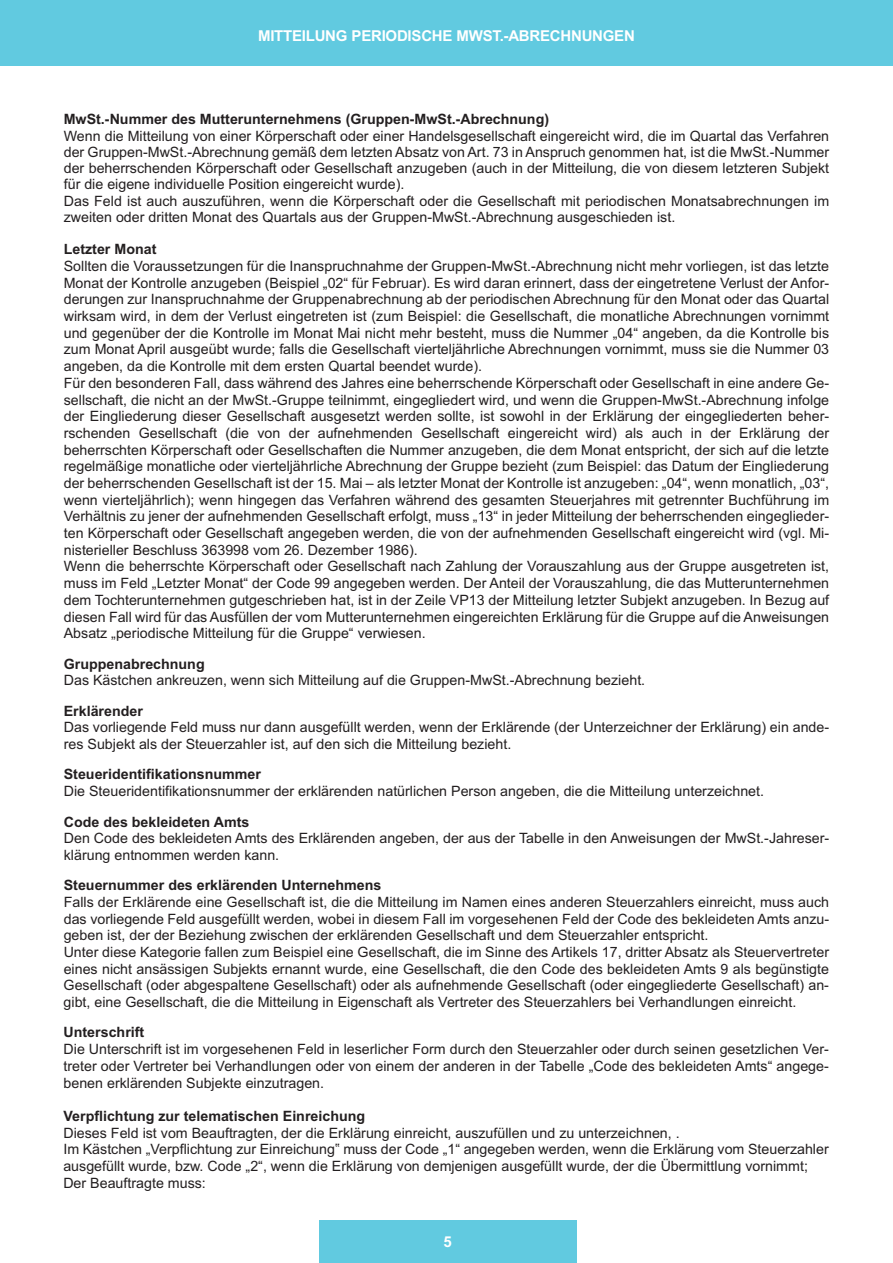
<style>
.page{position:relative;width:893px;height:1263px;background:#fff}
.page>*{position:absolute;margin:0;border:0;box-sizing:border-box;transform-origin:0 0}
.t1{font:700 15px "Arial";letter-spacing:-.015em;color:#fff}
.t2{font:14.25px/16.6px "Arial";color:#231f20}
.t3{font:700 14.25px "Arial";color:#231f20}
</style>
<div class="page">
<div style="left:319px;top:1220px;width:257px;height:43px;background:#61cae0"></div>
<div style="left:0;top:0;width:893px;height:66px;background:#61cae0"></div>
<p class="t1" style="left:258px;top:27px;width:378px">MITTEILUNG PERIODISCHE MWST.-ABRECHNUNGEN</p>
<p class="t3" style="left:64px;top:111px;width:487px">MwSt.-Nummer des Mutterunternehmens (Gruppen-MwSt.-Abrechnung)</p>
<p class="t2" style="left:64px;top:128px;width:767px;line-height:16.2px">Wenn die Mitteilung von einer Körperschaft oder einer Handelsgesellschaft eingereicht wird, die im Quartal das Verfahren der Gruppen-MwSt.-Abrechnung gemäß dem letzten Absatz von Art. 73 in Anspruch genommen hat, ist die MwSt.-Nummer der beherrschenden Körperschaft oder Gesellschaft anzugeben (auch in der Mitteilung, die von diesem letzteren Subjekt für die eigene individuelle Position eingereicht wurde).<br>Das Feld ist auch auszuführen, wenn die Körperschaft oder die Gesellschaft mit periodischen Monatsabrechnungen im zweiten oder dritten Monat des Quartals aus der Gruppen-MwSt.-Abrechnung ausgeschieden ist.</p>
<p class="t3" style="left:64px;top:241px;width:94px">Letzter Monat</p>
<p class="t2" style="left:64px;top:258px;width:767px">Sollten die Voraussetzungen für die Inanspruchnahme der Gruppen-MwSt.-Abrechnung nicht mehr vorliegen, ist das letzte Monat der Kontrolle anzugeben (Beispiel „02“ für Februar). Es wird daran erinnert, dass der eingetretene Verlust der Anfor&shy;derungen zur Inanspruchnahme der Gruppenabrechnung ab der periodischen Abrechnung für den Monat oder das Quartal wirksam wird, in dem der Verlust eingetreten ist (zum Beispiel: die Gesellschaft, die monatliche Abrechnungen vornimmt und gegenüber der die Kontrolle im Monat Mai nicht mehr besteht, muss die Nummer „04“ angeben, da die Kontrolle bis zum Monat April ausgeübt wurde; falls die Gesellschaft vierteljährliche Abrechnungen vornimmt, muss sie die Nummer 03 angeben, da die Kontrolle mit dem ersten Quartal beendet wurde).<br>Für den besonderen Fall, dass während des Jahres eine beherrschende Körperschaft oder Gesellschaft in eine andere Ge&shy;sellschaft, die nicht an der MwSt.-Gruppe teilnimmt, eingegliedert wird, und wenn die Gruppen-MwSt.-Abrechnung infolge der Eingliederung dieser Gesellschaft ausgesetzt werden sollte, ist sowohl in der Erklärung der eingegliederten beher&shy;rschenden Gesellschaft (die von der aufnehmenden Gesellschaft eingereicht wird) als auch in der Erklärung der beherrschten Körperschaft oder Gesellschaften die Nummer anzugeben, die dem Monat entspricht, der sich auf die letzte regelmäßige monatliche oder vierteljährliche Abrechnung der Gruppe bezieht (zum Beispiel: das Datum der Eingliederung der beherrschenden Gesellschaft ist der 15. Mai – als letzter Monat der Kontrolle ist anzugeben: „04“, wenn monatlich, „03“, wenn vierteljährlich); wenn hingegen das Verfahren während des gesamten Steuerjahres mit getrennter Buchführung im Verhältnis zu jener der aufnehmenden Gesellschaft erfolgt, muss „13“ in jeder Mitteilung der beherrschenden eingeglieder&shy;ten Körperschaft oder Gesellschaft angegeben werden, die von der aufnehmenden Gesellschaft eingereicht wird (vgl. Mi&shy;nisterieller Beschluss 363998 vom 26. Dezember 1986).<br>Wenn die beherrschte Körperschaft oder Gesellschaft nach Zahlung der Vorauszahlung aus der Gruppe ausgetreten ist, muss im Feld „Letzter Monat“ der Code 99 angegeben werden. Der Anteil der Vorauszahlung, die das Mutterunternehmen dem Tochterunternehmen gutgeschrieben hat, ist in der Zeile VP13 der Mitteilung letzter Subjekt anzugeben. In Bezug auf diesen Fall wird für das Ausfüllen der vom Mutterunternehmen eingereichten Erklärung für die Gruppe auf die Anweisungen Absatz „periodische Mitteilung für die Gruppe“ verwiesen.</p>
<p class="t3" style="left:64px;top:655px;width:142px">Gruppenabrechnung</p>
<p class="t2" style="left:64px;top:672px;width:583px">Das Kästchen ankreuzen, wenn sich Mitteilung auf die Gruppen-MwSt.-Abrechnung bezieht.</p>
<p class="t3" style="left:64px;top:702px;width:81px">Erklärender</p>
<p class="t2" style="left:64px;top:719px;width:767px">Das vorliegende Feld muss nur dann ausgefüllt werden, wenn der Erklärende (der Unterzeichner der Erklärung) ein ande&shy;res Subjekt als der Steuerzahler ist, auf den sich die Mitteilung bezieht.</p>
<p class="t3" style="left:64px;top:766px;width:199px">Steueridentifikationsnummer</p>
<p class="t2" style="left:64px;top:783px;width:702px">Die Steueridentifikationsnummer der erklärenden natürlichen Person angeben, die die Mitteilung unterzeichnet.</p>
<p class="t3" style="left:64px;top:813px;width:187px">Code des bekleideten Amts</p>
<p class="t2" style="left:64px;top:830px;width:767px">Den Code des bekleideten Amts des Erklärenden angeben, der aus der Tabelle in den Anweisungen der MwSt.-Jahreser&shy;klärung entnommen werden kann.</p>
<p class="t3" style="left:64px;top:877px;width:319px">Steuernummer des erklärenden Unternehmens</p>
<p class="t2" style="left:64px;top:894px;width:767px">Falls der Erklärende eine Gesellschaft ist, die die Mitteilung im Namen eines anderen Steuerzahlers einreicht, muss auch das vorliegende Feld ausgefüllt werden, wobei in diesem Fall im vorgesehenen Feld der Code des bekleideten Amts anzu&shy;geben ist, der der Beziehung zwischen der erklärenden Gesellschaft und dem Steuerzahler entspricht.<br>Unter diese Kategorie fallen zum Beispiel eine Gesellschaft, die im Sinne des Artikels 17, dritter Absatz als Steuervertreter eines nicht ansässigen Subjekts ernannt wurde, eine Gesellschaft, die den Code des bekleideten Amts 9 als begünstigte Gesellschaft (oder abgespaltene Gesellschaft) oder als aufnehmende Gesellschaft (oder eingegliederte Gesellschaft) an&shy;gibt, eine Gesellschaft, die die Mitteilung in Eigenschaft als Vertreter des Steuerzahlers bei Verhandlungen einreicht.</p>
<p class="t3" style="left:64px;top:1024px;width:82px">Unterschrift</p>
<p class="t2" style="left:63px;top:1041px;width:767px;text-align:justify">Die Unterschrift ist im vorgesehenen Feld in leserlicher Form durch den Steuerzahler oder durch seinen gesetzlichen Ver&shy;treter oder Vertreter bei Verhandlungen oder von einem der anderen in der Tabelle „Code des bekleideten Amts“ angege&shy;benen erklärenden Subjekte einzutragen.</p>
<p class="t3" style="left:63px;top:1108px;width:303px">Verpflichtung zur telematischen Einreichung</p>
<p class="t2" style="left:63px;top:1124px;width:767px">Dieses Feld ist vom Beauftragten, der die Erklärung einreicht, auszufüllen und zu unterzeichnen, .<br>Im Kästchen „Verpflichtung zur Einreichung‟ muss der Code „1“ angegeben werden, wenn die Erklärung vom Steuerzahler ausgefüllt wurde, bzw. Code „2“, wenn die Erklärung von demjenigen ausgefüllt wurde, der die Übermittlung vornimmt; Der Beauftragte muss:</p>
<p class="t1" style="left:443px;top:1233px;width:10px">5</p>
</div>
